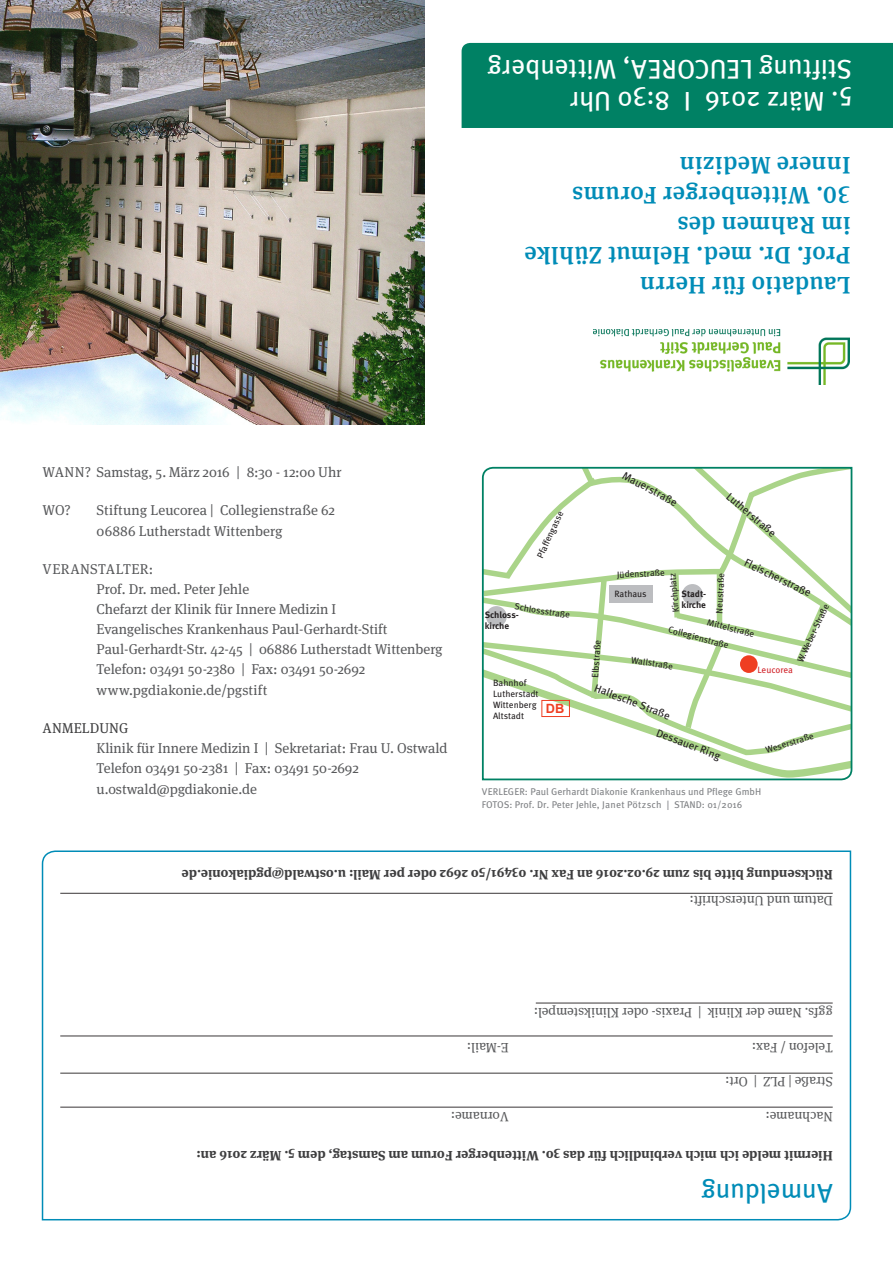
<style>
.page{position:relative;width:893px;height:1263px;background:#fff}
.page>*{position:absolute;margin:0;border:0;box-sizing:border-box;transform-origin:0 0}
.t1{font:27px "Meta Pro";letter-spacing:-.005em;color:#fff}
.Absatzformat_1{font:27px "Meta Pro";letter-spacing:-.01em;color:#008cb7}
.t2{font:500 24px "Meta Serif Offc";letter-spacing:.02em;color:#008cb7}
.Grundtext_Flyer{font:14.25px "Meta Serif Pro";color:#57585a}
.Grundtext_Flyer-2{font:14.25px "Meta Serif Pro";letter-spacing:.025em;color:#57585a}
.Grundtext_Flyer-3{font:14.25px "Meta Serif Pro";letter-spacing:.01em;color:#3e3e3f}
.t3{font:700 13.5px "Meta Serif";color:#3e3e3f}
.t4{font:13.5px "Meta Serif";color:#57585a}
.t5{font:700 12.75px "Arial";color:#ef3e22}
.t6{font:10.95px "Meta Pro";color:#231f20}
.fliess{font:9.75px "Meta Pro";color:#808285}
.t7{font:9.15px/10.9px "Meta Pro";color:#231f20}
.t8{font:700 9.15px/10.9px "Meta Pro";letter-spacing:-.005em;color:#231f20}
.t9{font:9.15px "Meta Pro";letter-spacing:-.005em;color:#d1232a}
</style>
<div class="page">
<svg style="left:481px;top:466px;width:372px;height:315px"></svg>
<img style="left:594px;top:329px;width:255px;height:55px">
<img style="left:0;top:0;width:424px;height:424px">
<div style="left:462px;top:43px;width:431px;height:85px;background:#008164"></div>
<svg style="left:41px;top:850px;width:811px;height:371px"></svg>
<hr style="left:60px;top:1107px;width:773px;height:1px;background:#231f20">
<hr style="left:60px;top:1073px;width:773px;height:1px;background:#231f20">
<hr style="left:60px;top:1036px;width:773px;height:1px;background:#231f20">
<hr style="left:60px;top:893px;width:773px;height:1px;background:#231f20">
<hr style="left:536px;top:1003px;width:297px;height:1px;background:#231f20">
<p class="t1" style="left:853px;top:86px;width:366px;rotate:-180deg">Stiftung LEUCOREA, Wittenberg</p>
<p class="t1" style="left:670px;top:118px;width:101px;rotate:-180deg">8:30 Uhr</p>
<p class="t1" style="left:691px;top:118px;width:9px;rotate:-180deg">I</p>
<p class="t1" style="left:853px;top:118px;width:149px;rotate:-180deg">5. März 2016</p>
<h1 class="t2" style="left:850px;top:179px;width:172px;rotate:-180deg">Innere Medizin</h1>
<h1 class="t2" style="left:850px;top:209px;width:280px;rotate:-180deg">30. Wittenberger Forums</h1>
<h1 class="t2" style="left:850px;top:239px;width:174px;rotate:-180deg">im Rahmen des</h1>
<h1 class="t2" style="left:850px;top:269px;width:327px;rotate:-180deg">Prof. Dr. med. Helmut Zühlke</h1>
<h1 class="t2" style="left:850px;top:299px;width:212px;rotate:-180deg">Laudatio für Herrn</h1>
<p class="Grundtext_Flyer" style="left:43px;top:462px;width:301px">WANN? Samstag, 5. März 2016 | 8:30 - 12:00 Uhr</p>
<p class="Grundtext_Flyer" style="left:43px;top:500px;width:30px">WO?</p>
<p class="Grundtext_Flyer" style="left:97px;top:500px;width:240px">Stiftung Leucorea | Collegienstraße 62</p>
<p class="Grundtext_Flyer" style="left:97px;top:520px;width:188px">06886 Lutherstadt Wittenberg</p>
<p class="Grundtext_Flyer-2" style="left:43px;top:559px;width:112px">VERANSTALTER:</p>
<p class="Grundtext_Flyer" style="left:97px;top:579px;width:154px">Prof. Dr. med. Peter Jehle</p>
<p class="Grundtext_Flyer" style="left:97px;top:599px;width:241px">Chefarzt der Klinik für Innere Medizin I</p>
<p class="Grundtext_Flyer" style="left:97px;top:619px;width:292px">Evangelisches Krankenhaus Paul-Gerhardt-Stift</p>
<p class="Grundtext_Flyer" style="left:97px;top:639px;width:348px">Paul-Gerhardt-Str. 42-45 | 06886 Lutherstadt Wittenberg</p>
<p class="Grundtext_Flyer" style="left:97px;top:659px;width:270px">Telefon: 03491 50-2380 | Fax: 03491 50-2692</p>
<p class="Grundtext_Flyer" style="left:97px;top:679px;width:172px">www.pgdiakonie.de/pgstift</p>
<p class="Grundtext_Flyer-3" style="left:43px;top:718px;width:87px">ANMELDUNG</p>
<p class="Grundtext_Flyer" style="left:97px;top:738px;width:353px">Klinik für Innere Medizin I | Sekretariat: Frau U. Ostwald</p>
<p class="Grundtext_Flyer" style="left:97px;top:758px;width:264px">Telefon 03491 50-2381 | Fax: 03491 50-2692</p>
<p class="Grundtext_Flyer" style="left:97px;top:778px;width:162px">u.ostwald@pgdiakonie.de</p>
<p class="t6" style="left:626px;top:468px;width:62px;rotate:28deg">Mauerstraße</p>
<p class="t6" style="left:732px;top:490px;width:62px;rotate:40deg">Lutherstraße</p>
<p class="t6" style="left:748px;top:555px;width:74px;rotate:26deg">Fleischerstraße</p>
<p class="t7" style="left:535px;top:555px;width:52px;rotate:-65deg">Pfaff engasse</p>
<p class="t7" style="left:617px;top:569px;width:49px;rotate:-2deg">Jüdenstraße</p>
<p class="t7" style="left:670px;top:613px;width:41px;rotate:-95deg">Kirchplatz</p>
<p class="t7" style="left:714px;top:613px;width:42px;rotate:-87deg">Neustraße</p>
<p class="t8" style="left:682px;top:588px;width:26px">Stadt&shy;kirche</p>
<p class="t7" style="left:614px;top:589px;width:34px">Rathaus</p>
<p class="t7" style="left:515px;top:601px;width:58px;rotate:9deg">Schlossstraße</p>
<p class="t7" style="left:795px;top:659px;width:65px;rotate:-65deg">W.Weber-Straße</p>
<p class="t8" style="left:485px;top:609px;width:36px">Schloss&shy;kirche</p>
<p class="t7" style="left:709px;top:616px;width:50px;rotate:15deg">Mittelstraße</p>
<p class="t7" style="left:670px;top:624px;width:64px;rotate:15deg">Collegienstraße</p>
<p class="t7" style="left:590px;top:677px;width:39px;rotate:-86deg">Elbstraße</p>
<p class="t7" style="left:632px;top:654px;width:44px;rotate:9deg">Wallstraße</p>
<p class="t9" style="left:757px;top:664px;width:37px">Leucorea</p>
<p class="t7" style="left:493px;top:677px;width:47px">Bahnhof<br>Lutherstadt<br>Wittenberg<br>Altstadt</p>
<p class="t6" style="left:597px;top:681px;width:82px;rotate:21deg">Hallesche Straße</p>
<p class="t5" style="left:546px;top:700px;width:20px">DB</p>
<p class="t6" style="left:659px;top:726px;width:69px;rotate:21deg">Dessauer Ring</p>
<p class="t7" style="left:764px;top:745px;width:51px;rotate:-17deg">Weserstraße</p>
<p class="fliess" style="left:482px;top:785px;width:281px">VERLEGER: Paul Gerhardt Diakonie Krankenhaus und Pflege GmbH</p>
<p class="fliess" style="left:482px;top:798px;width:262px">FOTOS: Prof. Dr. Peter Jehle, Janet Pötzsch | STAND: 01/2016</p>
<p class="t3" style="left:833px;top:883px;width:652px;rotate:-180deg">Rücksendung bitte bis zum 29.02.2016 an Fax Nr. 03491/50 2692 oder per Mail: u.ostwald@pgdiakonie.de</p>
<p class="t4" style="left:833px;top:908px;width:145px;rotate:-180deg">Datum und Unterschrift:</p>
<p class="t4" style="left:833px;top:1021px;width:300px;rotate:-180deg">ggfs. Name der Klinik | Praxis- oder Klinikstempel:</p>
<p class="t4" style="left:509px;top:1055px;width:43px;rotate:-180deg">E-Mail:</p>
<p class="t4" style="left:833px;top:1055px;width:82px;rotate:-180deg">Telefon / Fax:</p>
<p class="t4" style="left:833px;top:1090px;width:109px;rotate:-180deg">Straße | PLZ | Ort:</p>
<p class="t4" style="left:509px;top:1124px;width:59px;rotate:-180deg">Vorname:</p>
<p class="t4" style="left:833px;top:1124px;width:69px;rotate:-180deg">Nachname:</p>
<p class="t3" style="left:833px;top:1164px;width:638px;rotate:-180deg">Hiermit melde ich mich verbindlich für das 30. Wittenberger Forum am Samstag, dem 5. März 2016 an:</p>
<p class="Absatzformat_1" style="left:833px;top:1210px;width:133px;rotate:-180deg">Anmeldung</p>
</div>
